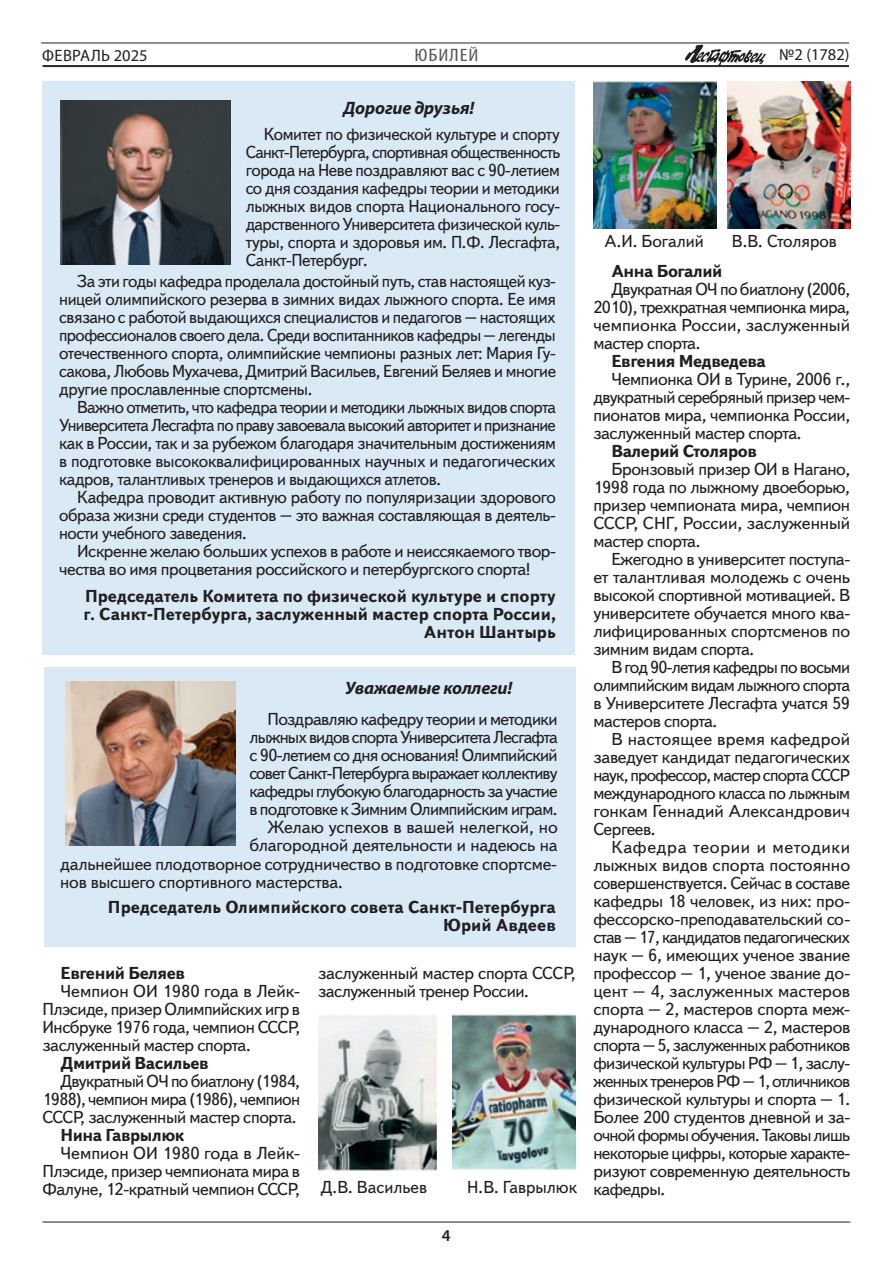
<style>
.page{position:relative;width:893px;height:1263px;background:#fff}
.page>*{position:absolute;margin:0;border:0;box-sizing:border-box;transform-origin:0 0}
.Основной_заголовок{font:italic 700 18px "Myriad Pro";letter-spacing:-.01em;color:#231f20}
.Рубрики{font:condensed 18px "Myriad Pro";letter-spacing:.045em;color:#57585a;scale:1.2 1}
.GREP-Текст{font:17.25px/18px "Text";letter-spacing:-.025em;color:#231f20;text-align:justify}
.GREP-Текст-2{font:17.25px/18px "Text";letter-spacing:-.025em;color:#231f20;text-align:justify;scale:1.04 1}
.GREP-Текст-3{font:700 17.25px/18px "Text";letter-spacing:-.01em;color:#231f20;text-align:right}
.Автор{font:17.25px "Text";color:#231f20}
.GREP-Текст-4{font:17.25px "Text";color:#231f20}
.t1{font:16.5px "Myriad Pro";letter-spacing:.02em;color:#231f20}
.t2{font:16.5px "Myriad Pro";color:#231f20}
.t3{font:600 16.5px "Myriad Pro";color:#231f20}
</style>
<div class="page">
<img style="left:685px;top:44px;width:81px;height:21px">
<hr style="left:43px;top:65px;width:806px;height:1px;background:#231f20">
<hr style="left:43px;top:66px;width:806px;height:1px;background:#231f20">
<hr style="left:41px;top:43px;width:808px;height:1px;background:#231f20">
<hr style="left:43px;top:1222px;width:807px;height:1px;background:#231f20">
<div style="left:44px;top:668px;width:532px;height:279px;background:#dae9f6"></div>
<img style="left:65px;top:682px;width:171px;height:163px">
<div style="left:43px;top:81px;width:532px;height:574px;background:#dae9f6"></div>
<img style="left:60px;top:101px;width:170px;height:163px">
<img style="left:318px;top:1015px;width:119px;height:155px">
<img style="left:453px;top:1014px;width:123px;height:156px">
<img style="left:727px;top:81px;width:123px;height:147px">
<img style="left:593px;top:81px;width:123px;height:147px">
<p class="Рубрики" style="left:414px;top:44px;width:55px">ЮБИЛЕЙ</p>
<p class="t1" style="left:42px;top:45px;width:107px">ФЕВРАЛЬ 2025</p>
<p class="t2" style="left:779px;top:44px;width:72px">№2 (1782)</p>
<p class="Основной_заголовок" style="left:343px;top:97px;width:132px">Дорогие друзья!</p>
<p class="GREP-Текст" style="left:246px;top:126px;width:316px;text-indent:18px">Комитет по физической культуре и спорту Санкт-Петербурга, спортивная общественность города на Неве поздравляют вас с 90-летием со дня создания кафедры теории и методики лыжных видов спорта Национального госу&shy;дарственного Университета физической куль&shy;туры, спорта и здоровья им. П.Ф. Лесгафта, Санкт-Петербург.</p>
<p class="Автор" style="left:604px;top:231px;width:101px">А.И. Богалий</p>
<p class="Автор" style="left:732px;top:231px;width:107px">В.В. Столяров</p>
<p class="GREP-Текст-3" style="left:611px;top:263px;width:113px">Анна Богалий</p>
<p class="GREP-Текст" style="left:593px;top:281px;width:258px;text-indent:18px">Двукратная ОЧ по биатлону (2006, 2010), трехкратная чемпионка мира, чемпионка России, заслуженный мастер спорта.</p>
<p class="GREP-Текст-3" style="left:611px;top:353px;width:156px">Евгения Медведева</p>
<p class="GREP-Текст" style="left:593px;top:371px;width:258px;text-indent:18px">Чемпионка ОИ в Турине, 2006 г., двукратный серебряный призер чем&shy;пионатов мира, чемпионка России, заслуженный мастер спорта.</p>
<p class="GREP-Текст-3" style="left:611px;top:443px;width:147px">Валерий Столяров</p>
<p class="GREP-Текст" style="left:593px;top:461px;width:258px;text-indent:18px">Бронзовый призер ОИ в Нагано, 1998 года по лыжному двоеборью, призер чемпионата мира, чемпион СССР, СНГ, России, заслуженный мастер спорта.</p>
<p class="GREP-Текст" style="left:593px;top:551px;width:258px;text-indent:18px">Ежегодно в университет поступа&shy;ет талантливая молодежь с очень высокой спортивной мотивацией. В университете обучается много ква&shy;лифицированных спортсменов по зимним видам спорта.</p>
<p class="GREP-Текст" style="left:593px;top:659px;width:258px;text-indent:18px">В год 90-летия кафедры по восьми олимпийским видам лыжного спорта в Университете Лесгафта учатся 59 мастеров спорта.</p>
<p class="GREP-Текст-2" style="left:593px;top:731px;width:248px;text-indent:18px">В настоящее время кафедрой заведует кандидат педагогических наук, профессор, мастер спорта СССР международного класса по лыжным гонкам Геннадий Александрович Сергеев.</p>
<p class="GREP-Текст-2" style="left:593px;top:839px;width:248px;text-indent:18px">Кафедра теории и методики лыжных видов спорта постоянно совершенствуется. Сейчас в составе кафедры 18 человек, из них: про&shy;фессорско-преподавательский со&shy;став – 17, кандидатов педагогических наук – 6, имеющих ученое звание профессор – 1, ученое звание до&shy;цент – 4, заслуженных мастеров спорта – 2, мастеров спорта меж&shy;дународного класса – 2, мастеров спорта – 5, заслуженных работников физической культуры РФ – 1, заслу&shy;женных тренеров РФ – 1, отличников физической культуры и спорта – 1.<br>Более 200 студентов дневной и за&shy;очной формы обучения. Таковы лишь некоторые цифры, которые характе&shy;ризуют современную деятельность</p>
<p class="GREP-Текст" style="left:59px;top:273px;width:498px;text-indent:18px">За эти годы кафедра проделала достойный путь, став настоящей куз&shy;ницей олимпийского резерва в зимних видах лыжного спорта. Ее имя связано с работой выдающихся специалистов и педагогов – настоящих профессионалов своего дела. Среди воспитанников кафедры – легенды отечественного спорта, олимпийские чемпионы разных лет: Мария Гу&shy;сакова, Любовь Мухачева, Дмитрий Васильев, Евгений Беляев и многие другие прославленные спортсмены.</p>
<p class="GREP-Текст" style="left:59px;top:399px;width:498px;text-indent:18px">Важно отметить, что кафедра теории и методики лыжных видов спорта Университета Лесгафта по праву завоевала высокий авторитет и признание как в России, так и за рубежом благодаря значительным достижениям в подготовке высококвалифицированных научных и педагогических кадров, талантливых тренеров и выдающихся атлетов.</p>
<p class="GREP-Текст" style="left:59px;top:489px;width:498px;text-indent:18px">Кафедра проводит активную работу по популяризации здорового образа жизни среди студентов – это важная составляющая в деятель&shy;ности учебного заведения.</p>
<p class="GREP-Текст" style="left:59px;top:543px;width:498px;text-indent:18px">Искренне желаю больших успехов в работе и неиссякаемого твор&shy;чества во имя процветания российского и петербургского спорта!</p>
<p class="GREP-Текст-3" style="left:83px;top:588px;width:474px">Председатель Комитета по физической культуре и спорту г. Санкт-Петербурга, заслуженный мастер спорта России,<br>Антон Шантырь</p>
<p class="Основной_заголовок" style="left:345px;top:676px;width:169px">Уважаемые коллеги!</p>
<p class="GREP-Текст" style="left:249px;top:711px;width:310px;text-indent:18px">Поздравляю кафедру теории и методики лыжных видов спорта Университета Лесгафта с 90-летием со дня основания! Олимпийский совет Санкт-Петербурга выражает коллективу кафедры глубокую благодарность за участие в подготовке к Зимним Олимпийским играм.</p>
<p class="GREP-Текст-4" style="left:267px;top:817px;width:292px">Желаю успехов в вашей нелегкой, но</p>
<p class="GREP-Текст" style="left:249px;top:837px;width:310px">благородной деятельности и надеюсь на</p>
<p class="GREP-Текст" style="left:60px;top:856px;width:498px">дальнейшее плодотворное сотрудничество в подготовке спортсме-</p>
<p class="GREP-Текст" style="left:60px;top:874px;width:284px">нов высшего спортивного мастерства.</p>
<p class="GREP-Текст-3" style="left:108px;top:899px;width:449px">Председатель Олимпийского совета Санкт-Петербурга<br>Юрий Авдеев</p>
<p class="GREP-Текст-3" style="left:61px;top:965px;width:126px">Евгений Беляев</p>
<p class="GREP-Текст-2" style="left:43px;top:983px;width:249px;text-indent:18px">Чемпион ОИ 1980 года в Лейк-Плэсиде, призер Олимпийских игр в Инсбруке 1976 года, чемпион СССР, заслуженный мастер спорта.</p>
<p class="GREP-Текст-3" style="left:61px;top:1055px;width:150px">Дмитрий Васильев</p>
<p class="GREP-Текст" style="left:43px;top:1073px;width:259px;text-indent:18px">Двукратный ОЧ по биатлону (1984, 1988), чемпион мира (1986), чемпион СССР, заслуженный мастер спорта.</p>
<p class="GREP-Текст-3" style="left:61px;top:1127px;width:125px">Нина Гаврылюк</p>
<p class="GREP-Текст-2" style="left:43px;top:1145px;width:249px;text-indent:18px">Чемпион ОИ 1980 года в Лейк-Плэсиде, призер чемпионата мира в Фалуне, 12-кратный чемпион СССР,</p>
<p class="GREP-Текст" style="left:318px;top:965px;width:259px">заслуженный мастер спорта СССР, заслуженный тренер России.</p>
<p class="Автор" style="left:321px;top:1177px;width:108px">Д.В. Васильев</p>
<p class="Автор" style="left:467px;top:1177px;width:111px">Н.В. Гаврылюк</p>
<p class="GREP-Текст" style="left:593px;top:1181px;width:73px">кафедры.</p>
<p class="t3" style="left:442px;top:1225px;width:10px">4</p>
</div>
